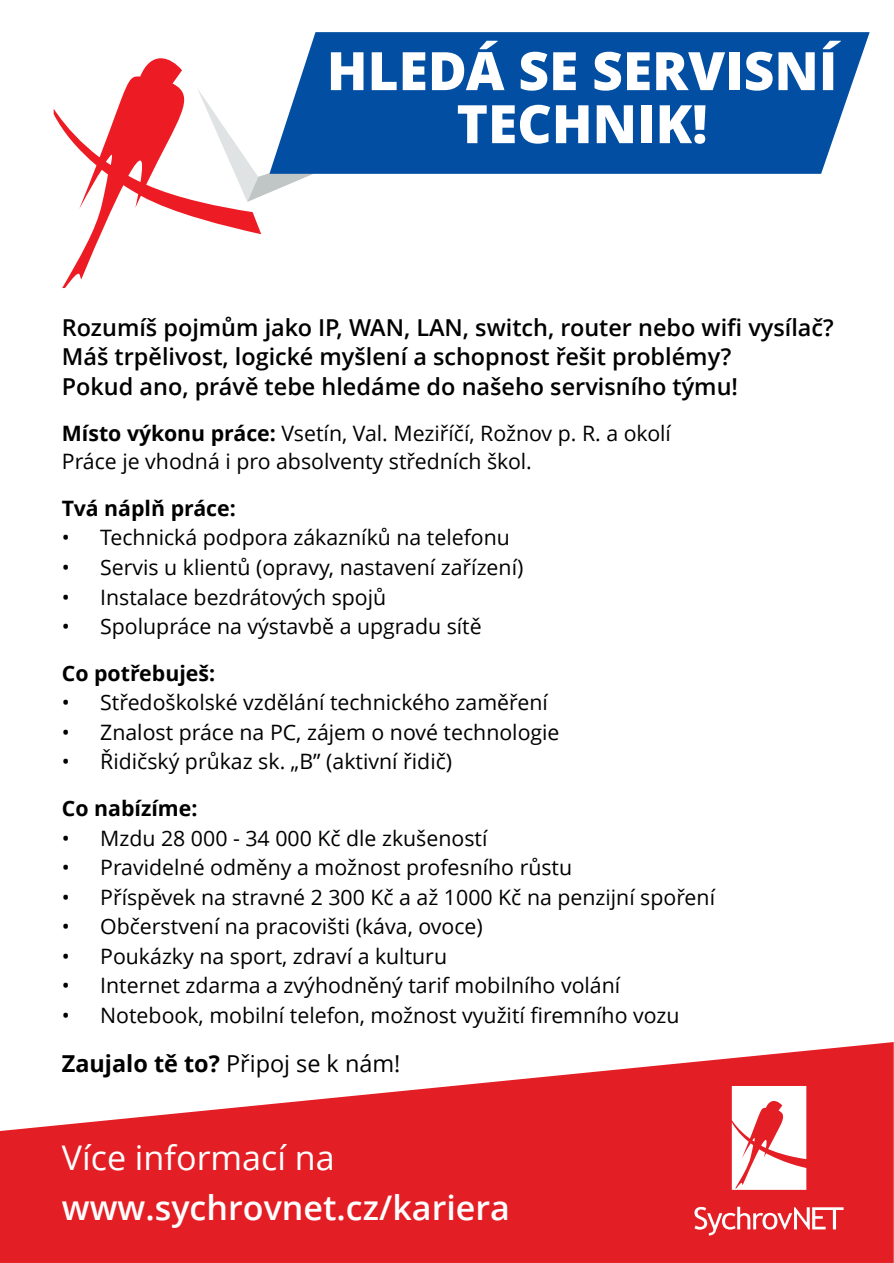
<style>
.page{position:relative;width:894px;height:1263px;background:#fff}
.page>*{position:absolute;margin:0;border:0;box-sizing:border-box;transform-origin:0 0}
.t1{font:800 53.1px/53.1px "Open Sans";color:#fff;text-align:center}
.t2{font:600 33.9px "Open Sans";color:#fff}
.t3{font:33.9px "Open Sans";color:#fff}
.t4{font:600 23.4px/29.5px "Open Sans";color:#000}
.t5{font:23.4px "Open Sans";color:#000}
.t6{font:21.15px/28px "Open Sans";color:#000}
.t7{font:700 21.15px "Open Sans";color:#000}
.s1{font-weight:700}
</style>
<div class="page">
<svg style="left:0;top:1042px;width:893px;height:221px;fill:#e41e25"></svg>
<svg style="left:694px;top:1207px;width:149px;height:28px"></svg>
<svg style="left:731px;top:1086px;width:75px;height:104px"></svg>
<svg style="left:261px;top:173px;width:52px;height:23px"></svg>
<svg style="left:269px;top:32px;width:600px;height:142px;background:#165ca9"></svg>
<svg style="left:54px;top:58px;width:207px;height:230px"></svg>
<h1 class="t1" style="left:326px;top:50px;width:512px">HLEDÁ SE SERVISNÍ<br>TECHNIK!</h1>
<p class="t4" style="left:62px;top:315px;width:773px">Rozumíš pojmům jako IP, WAN, LAN, switch, router nebo wifi vysílač?<br>Máš trpělivost, logické myšlení a schopnost řešit problémy?<br>Pokud ano, právě tebe hledáme do našeho servisního týmu!</p>
<p class="t6" style="left:62px;top:422px;width:610px"><span class="s1">Místo výkonu práce:</span> Vsetín, Val. Meziříčí, Rožnov p. R. a okolí<br>Práce je vhodná i pro absolventy středních škol.</p>
<p class="t7" style="left:62px;top:500px;width:175px">Tvá náplň práce:</p>
<p class="t6" style="left:62px;top:526px;width:449px">• Technická podpora zákazníků na telefonu</p>
<p class="t6" style="left:62px;top:555px;width:463px">• Servis u klientů (opravy, nastavení zařízení)</p>
<p class="t6" style="left:62px;top:585px;width:326px">• Instalace bezdrátových spojů</p>
<p class="t6" style="left:62px;top:614px;width:421px">• Spolupráce na výstavbě a upgradu sítě</p>
<p class="t7" style="left:62px;top:665px;width:155px">Co potřebuješ:</p>
<p class="t6" style="left:62px;top:691px;width:487px">• Středoškolské vzdělání technického zaměření</p>
<p class="t6" style="left:62px;top:720px;width:499px">• Znalost práce na PC, zájem o nové technologie</p>
<p class="t6" style="left:62px;top:750px;width:391px">• Řidičský průkaz sk. „B” (aktivní řidič)</p>
<p class="t7" style="left:62px;top:800px;width:137px">Co nabízíme:</p>
<p class="t6" style="left:62px;top:826px;width:427px">• Mzdu 28 000 - 34 000 Kč dle zkušeností</p>
<p class="t6" style="left:62px;top:855px;width:511px">• Pravidelné odměny a možnost profesního růstu</p>
<p class="t6" style="left:62px;top:885px;width:654px">• Příspěvek na stravné 2 300 Kč a až 1000 Kč na penzijní spoření</p>
<p class="t6" style="left:62px;top:915px;width:422px">• Občerstvení na pracovišti (káva, ovoce)</p>
<p class="t6" style="left:62px;top:944px;width:386px">• Poukázky na sport, zdraví a kulturu</p>
<p class="t6" style="left:62px;top:974px;width:559px">• Internet zdarma a zvýhodněný tarif mobilního volání</p>
<p class="t6" style="left:62px;top:1003px;width:619px">• Notebook, mobilní telefon, možnost využití firemního vozu</p>
<p class="t5" style="left:62px;top:1054px;width:340px"><span class="s1">Zaujalo tě to?</span> Připoj se k nám!</p>
<h2 class="t3" style="left:62px;top:1144px;width:274px">Více informací na</h2>
<h2 class="t2" style="left:62px;top:1194px;width:449px">www.sychrovnet.cz/kariera</h2>
</div>
